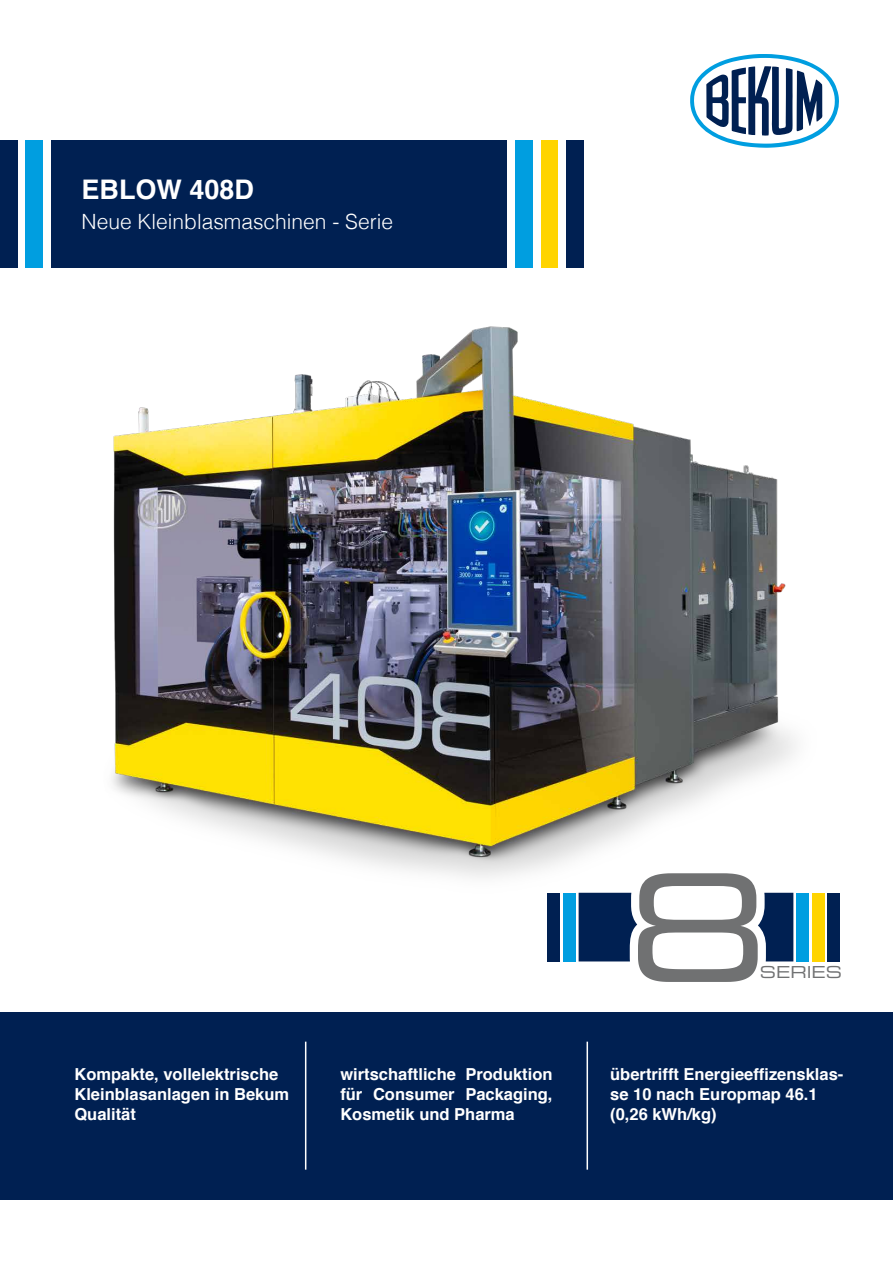
<style>
.page{position:relative;width:893px;height:1263px;background:#fff}
.page>*{position:absolute;margin:0;border:0;box-sizing:border-box;transform-origin:0 0}
.t1{font:700 27px "Helvetica";color:#fff}
.t2{font:300 21px "Helvetica";color:#fff}
.t3{font:700 16.5px/19.8px "Helvetica";color:#fff}
.t4{font:16.5px "Eurostile Extended Two";color:#707172}
</style>
<div class="page">
<svg style="left:690px;top:54px;width:149px;height:94px"></svg>
<div style="left:0;top:140px;width:17px;height:128px;background:#002052"></div>
<div style="left:26px;top:140px;width:17px;height:128px;background:#009ee0"></div>
<div style="left:51px;top:140px;width:456px;height:128px;background:#002052"></div>
<div style="left:515px;top:140px;width:17px;height:128px;background:#009ee0"></div>
<div style="left:541px;top:140px;width:17px;height:128px;background:#ffd400"></div>
<div style="left:566px;top:140px;width:17px;height:128px;background:#002052"></div>
<img style="left:112px;top:326px;width:716px;height:617px">
<div style="left:0;top:1012px;width:893px;height:187px;background:#002052"></div>
<hr style="left:305px;top:1042px;width:1px;height:128px;background:#fff">
<hr style="left:586px;top:1042px;width:2px;height:128px;background:#fff">
<div style="left:547px;top:893px;width:13px;height:68px;background:#002052"></div>
<div style="left:563px;top:893px;width:12px;height:69px;background:#009ee0"></div>
<div style="left:812px;top:893px;width:12px;height:69px;background:#ffd400"></div>
<div style="left:796px;top:893px;width:13px;height:69px;background:#009ee0"></div>
<div style="left:828px;top:893px;width:12px;height:68px;background:#002052"></div>
<svg style="left:579px;top:873px;width:214px;height:109px"></svg>
<h1 class="t1" style="left:81px;top:168px;width:174px">EBLOW 408D</h1>
<p class="t2" style="left:81px;top:204px;width:313px">Neue Kleinblasmaschinen - Serie</p>
<p class="t4" style="left:760px;top:961px;width:84px">SERIES</p>
<p class="t3" style="left:74px;top:1065px;width:216px">Kompakte, vollelektrische<br>Kleinblasanlagen in Bekum<br>Qualität</p>
<p class="t3" style="left:340px;top:1065px;width:214px;text-align:justify">wirtschaftliche Produktion für Consumer Packaging, Kosmetik und Pharma</p>
<p class="t3" style="left:610px;top:1065px;width:235px">übertrifft Energieeffizensklas&shy;se 10 nach Europmap 46.1 (0,26 kWh/kg)</p>
</div>
